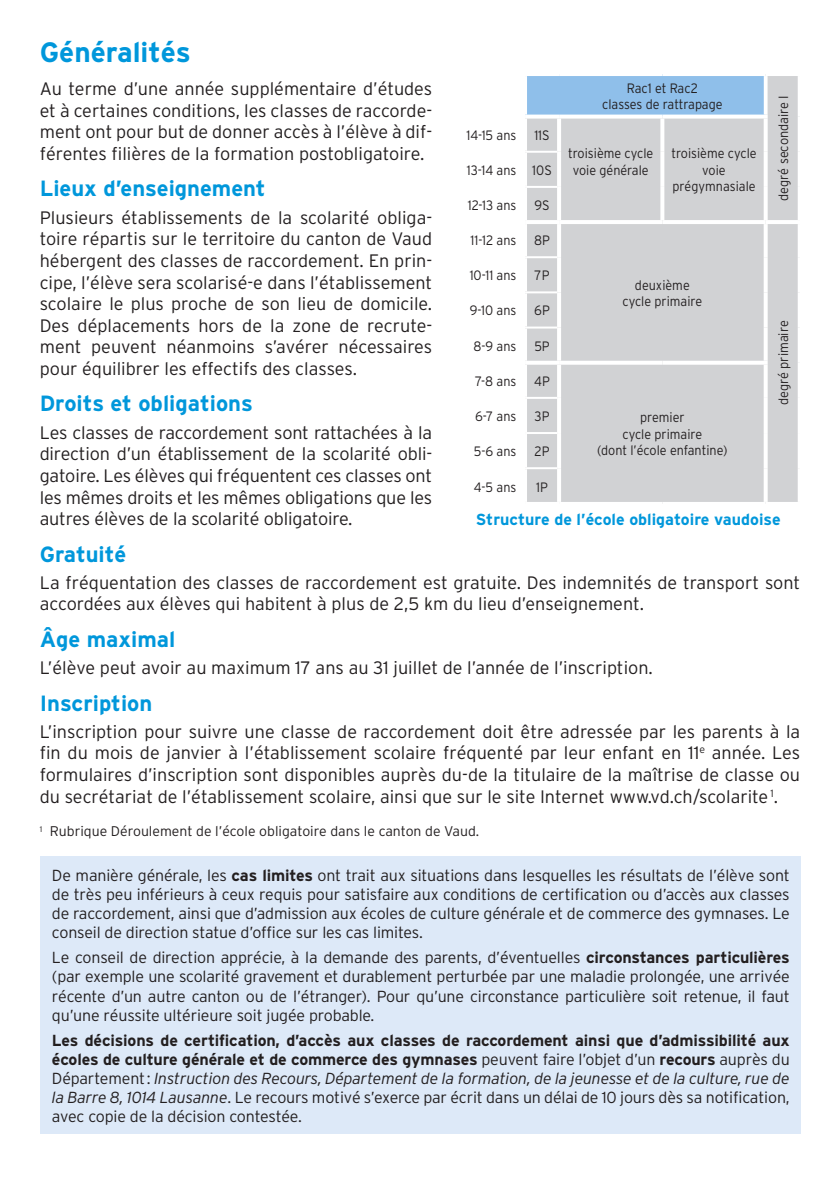
<style>
.page{position:relative;width:840px;height:1191px;background:#fff}
.page>*{position:absolute;margin:0;border:0;box-sizing:border-box;transform-origin:0 0}
._3-titre_1{font:700 28px "Interstate";color:#0097db}
._4-titre_2{font:700 22px "Interstate";color:#0097db}
._1-texte_0mm_après{font:300 18px/21.6px "Interstate";color:#231f20;text-align:justify}
._1-texte_2mm_après{font:300 18px/21.6px "Interstate";color:#231f20;text-align:justify}
._11-texte_encadré{font:300 16px/19.2px "Interstate";letter-spacing:-.01em;color:#231f20;text-align:justify}
._3-titre_1-2{font:700 16px "Interstate";color:#0097db}
.t1{font:300 14px "Interstate";color:#231f20}
.t2{font:300 13.6px/16.4px "Interstate";color:#231f20;text-align:center;scale:.93 1}
.t3{font:300 13.4px "Interstate";color:#231f20;scale:.95 1}
.s1{font-weight:700}
.s2{font-style:italic}
</style>
<div class="page">
<div style="left:41px;top:856px;width:759px;height:278px;background:#dde9f8"></div>
<div style="left:526px;top:76px;width:237px;height:39px;background:#8fbfea"></div>
<div style="left:765px;top:74px;width:34px;height:148px;background:#d1d2d4"></div>
<div style="left:526px;top:117px;width:271px;height:385px;background:#d1d2d4"></div>
<svg style="left:763px;top:76px;width:4px;height:39px"></svg>
<hr style="left:765px;top:220px;width:36px;height:4px;background:#fff">
<svg style="left:525px;top:117px;width:33px;height:2px"></svg>
<svg style="left:558px;top:117px;width:104px;height:2px"></svg>
<svg style="left:556px;top:119px;width:4px;height:33px"></svg>
<svg style="left:662px;top:115px;width:105px;height:4px"></svg>
<svg style="left:660px;top:119px;width:4px;height:33px"></svg>
<svg style="left:763px;top:119px;width:4px;height:33px"></svg>
<svg style="left:660px;top:152px;width:4px;height:35px"></svg>
<svg style="left:763px;top:152px;width:4px;height:35px"></svg>
<svg style="left:660px;top:187px;width:4px;height:33px"></svg>
<svg style="left:763px;top:187px;width:4px;height:33px"></svg>
<svg style="left:556px;top:152px;width:4px;height:35px"></svg>
<svg style="left:556px;top:187px;width:4px;height:33px"></svg>
<hr style="left:524px;top:220px;width:34px;height:4px;background:#fff">
<hr style="left:558px;top:220px;width:104px;height:4px;background:#fff">
<svg style="left:556px;top:224px;width:4px;height:33px"></svg>
<hr style="left:662px;top:220px;width:103px;height:4px;background:#fff">
<svg style="left:556px;top:257px;width:4px;height:35px"></svg>
<svg style="left:556px;top:292px;width:4px;height:35px"></svg>
<svg style="left:556px;top:327px;width:4px;height:34px"></svg>
<svg style="left:525px;top:361px;width:33px;height:4px"></svg>
<svg style="left:558px;top:361px;width:104px;height:4px"></svg>
<svg style="left:556px;top:365px;width:4px;height:33px"></svg>
<svg style="left:662px;top:361px;width:105px;height:4px"></svg>
<svg style="left:556px;top:398px;width:4px;height:35px"></svg>
<svg style="left:556px;top:433px;width:4px;height:35px"></svg>
<svg style="left:556px;top:468px;width:4px;height:34px"></svg>
<hr style="left:524px;top:397px;width:32px;height:2px;background:#fff">
<hr style="left:524px;top:432px;width:32px;height:2px;background:#fff">
<hr style="left:524px;top:467px;width:32px;height:2px;background:#fff">
<hr style="left:524px;top:256px;width:32px;height:2px;background:#fff">
<hr style="left:524px;top:291px;width:32px;height:2px;background:#fff">
<hr style="left:524px;top:326px;width:32px;height:2px;background:#fff">
<hr style="left:524px;top:151px;width:32px;height:2px;background:#fff">
<hr style="left:524px;top:186px;width:32px;height:2px;background:#fff">
<svg style="left:763px;top:224px;width:4px;height:33px"></svg>
<svg style="left:763px;top:257px;width:4px;height:35px"></svg>
<svg style="left:763px;top:292px;width:4px;height:35px"></svg>
<svg style="left:763px;top:327px;width:4px;height:34px"></svg>
<svg style="left:763px;top:365px;width:4px;height:33px"></svg>
<svg style="left:763px;top:398px;width:4px;height:35px"></svg>
<svg style="left:763px;top:433px;width:4px;height:35px"></svg>
<svg style="left:763px;top:468px;width:4px;height:34px"></svg>
<hr style="left:765px;top:72px;width:36px;height:4px;background:#fff">
<svg style="left:797px;top:76px;width:3px;height:41px"></svg>
<svg style="left:797px;top:117px;width:2px;height:35px"></svg>
<svg style="left:797px;top:152px;width:2px;height:35px"></svg>
<svg style="left:797px;top:187px;width:2px;height:33px"></svg>
<svg style="left:797px;top:224px;width:1px;height:33px"></svg>
<svg style="left:797px;top:257px;width:1px;height:35px"></svg>
<svg style="left:797px;top:292px;width:2px;height:35px"></svg>
<svg style="left:797px;top:327px;width:2px;height:36px"></svg>
<svg style="left:797px;top:363px;width:1px;height:35px"></svg>
<svg style="left:797px;top:398px;width:1px;height:35px"></svg>
<svg style="left:797px;top:433px;width:1px;height:35px"></svg>
<svg style="left:797px;top:468px;width:1px;height:34px"></svg>
<p class="_3-titre_1" style="left:40px;top:37px;width:153px">Généralités</p>
<p class="_1-texte_0mm_après" style="left:40px;top:78px;width:394px">Au terme d’une année supplémentaire d’études et à certaines conditions, les classes de raccorde&shy;ment ont pour but de donner accès à l’élève à dif&shy;férentes filières de la formation postobligatoire.</p>
<p class="_4-titre_2" style="left:40px;top:176px;width:227px">Lieux d’enseignement</p>
<p class="_1-texte_0mm_après" style="left:40px;top:206px;width:394px">Plusieurs établissements de la scolarité obliga&shy;toire répartis sur le territoire du canton de Vaud hébergent des classes de raccordement. En prin&shy;cipe, l’élève sera scolarisé-e dans l’établissement scolaire le plus proche de son lieu de domicile.<br>Des déplacements hors de la zone de recrute&shy;ment peuvent néanmoins s’avérer nécessaires pour équilibrer les effectifs des classes.</p>
<p class="_4-titre_2" style="left:40px;top:391px;width:214px">Droits et obligations</p>
<p class="_1-texte_0mm_après" style="left:40px;top:421px;width:394px">Les classes de raccordement sont rattachées à la direction d’un établissement de la scolarité obli&shy;gatoire. Les élèves qui fréquentent ces classes ont les mêmes droits et les mêmes obligations que les autres élèves de la scolarité obligatoire.</p>
<p class="_4-titre_2" style="left:40px;top:541px;width:88px">Gratuité</p>
<p class="_1-texte_0mm_après" style="left:40px;top:571px;width:761px">La fréquentation des classes de raccordement est gratuite. Des indemnités de transport sont accordées aux élèves qui habitent à plus de 2,5 km du lieu d’enseignement.</p>
<p class="_4-titre_2" style="left:40px;top:627px;width:137px">Âge maximal</p>
<p class="_1-texte_0mm_après" style="left:40px;top:657px;width:614px">L’élève peut avoir au maximum 17 ans au 31 juillet de l’année de l’inscription.</p>
<p class="_4-titre_2" style="left:40px;top:690px;width:114px">Inscription</p>
<p class="_1-texte_2mm_après" style="left:40px;top:720px;width:761px">L’inscription pour suivre une classe de raccordement doit être adressée par les parents à la fin du mois de janvier à l’établissement scolaire fréquenté par leur enfant en 11<sup>e</sup> année. Les formulaires d’inscription sont disponibles auprès du-de la titulaire de la maîtrise de classe ou du secrétariat de l’établissement scolaire, ainsi que sur le site Internet www.vd.ch/scolarite <sup>1</sup>.</p>
<p class="t1" style="left:40px;top:823px;width:441px"><sup>1</sup> Rubrique Déroulement de l’école obligatoire dans le canton de Vaud.</p>
<p class="_11-texte_encadré" style="left:52px;top:865px;width:739px">De manière générale, les <span class="s1">cas limites</span> ont trait aux situations dans lesquelles les résultats de l’élève sont de très peu inférieurs à ceux requis pour satisfaire aux conditions de certification ou d’accès aux classes de raccordement, ainsi que d’admission aux écoles de culture générale et de commerce des gymnases. Le conseil de direction statue d’office sur les cas limites.</p>
<p class="_11-texte_encadré" style="left:52px;top:947px;width:739px">Le conseil de direction apprécie, à la demande des parents, d’éventuelles <span class="s1">circonstances particulières </span>(par exemple une scolarité gravement et durablement perturbée par une maladie prolongée, une arrivée récente d’un autre canton ou de l’étranger). Pour qu’une circonstance particulière soit retenue, il faut qu’une réussite ultérieure soit jugée probable.</p>
<p class="_11-texte_encadré" style="left:52px;top:1030px;width:739px"><span class="s1">Les décisions de certification, d’accès aux classes de raccordement ainsi que d’admissibilité aux écoles de culture générale et de commerce des gymnases</span> peuvent faire l’objet d’un <span class="s1">recours</span> auprès du Département: <span class="s2">Instruction des Recours, Département de la formation, de la jeunesse et de la culture, rue de la Barre 8, 1014 Lausanne</span>. Le recours motivé s’exerce par écrit dans un délai de 10 jours dès sa notification, avec copie de la décision contestée.</p>
<p class="t2" style="left:601px;top:80px;width:131px">Rac1 et Rac2<br>classes de rattrapage</p>
<p class="t3" style="left:775px;top:201px;width:113px;rotate:-90deg">degré secondaire I</p>
<p class="t2" style="left:466px;top:126px;width:55px">14-15 ans</p>
<p class="t2" style="left:534px;top:126px;width:18px">11S</p>
<p class="t2" style="left:567px;top:145px;width:93px">troisième cycle voie générale</p>
<p class="t2" style="left:671px;top:145px;width:93px">troisième cycle voie prégymnasiale</p>
<p class="t2" style="left:466px;top:162px;width:55px">13-14 ans</p>
<p class="t2" style="left:532px;top:162px;width:22px">10S</p>
<p class="t2" style="left:467px;top:197px;width:54px">12-13 ans</p>
<p class="t2" style="left:534px;top:197px;width:18px">9S</p>
<p class="t2" style="left:470px;top:232px;width:51px">11-12 ans</p>
<p class="t2" style="left:534px;top:232px;width:18px">8P</p>
<p class="t2" style="left:469px;top:267px;width:52px">10-11 ans</p>
<p class="t2" style="left:534px;top:267px;width:17px">7P</p>
<p class="t2" style="left:469px;top:302px;width:52px">9-10 ans</p>
<p class="t2" style="left:534px;top:302px;width:18px">6P</p>
<p class="t2" style="left:473px;top:337px;width:48px">8-9 ans</p>
<p class="t2" style="left:534px;top:337px;width:18px">5P</p>
<p class="t2" style="left:475px;top:373px;width:46px">7-8 ans</p>
<p class="t2" style="left:534px;top:373px;width:18px">4P</p>
<p class="t2" style="left:622px;top:277px;width:87px">deuxième cycle primaire</p>
<p class="t3" style="left:775px;top:405px;width:91px;rotate:-90deg">degré primaire</p>
<p class="t2" style="left:475px;top:408px;width:46px">6-7 ans</p>
<p class="t2" style="left:534px;top:408px;width:18px">3P</p>
<p class="t2" style="left:473px;top:443px;width:47px">5-6 ans</p>
<p class="t2" style="left:534px;top:443px;width:18px">2P</p>
<p class="t2" style="left:473px;top:478px;width:47px">4-5 ans</p>
<p class="t2" style="left:536px;top:478px;width:14px">1P</p>
<p class="_3-titre_1-2" style="left:475px;top:511px;width:306px">Structure de l’école obligatoire vaudoise</p>
<p class="t2" style="left:622px;top:409px;width:87px">premier<br>cycle primaire</p>
<p class="t2" style="left:597px;top:442px;width:141px">(dont l’école enfantine)</p>
</div>
